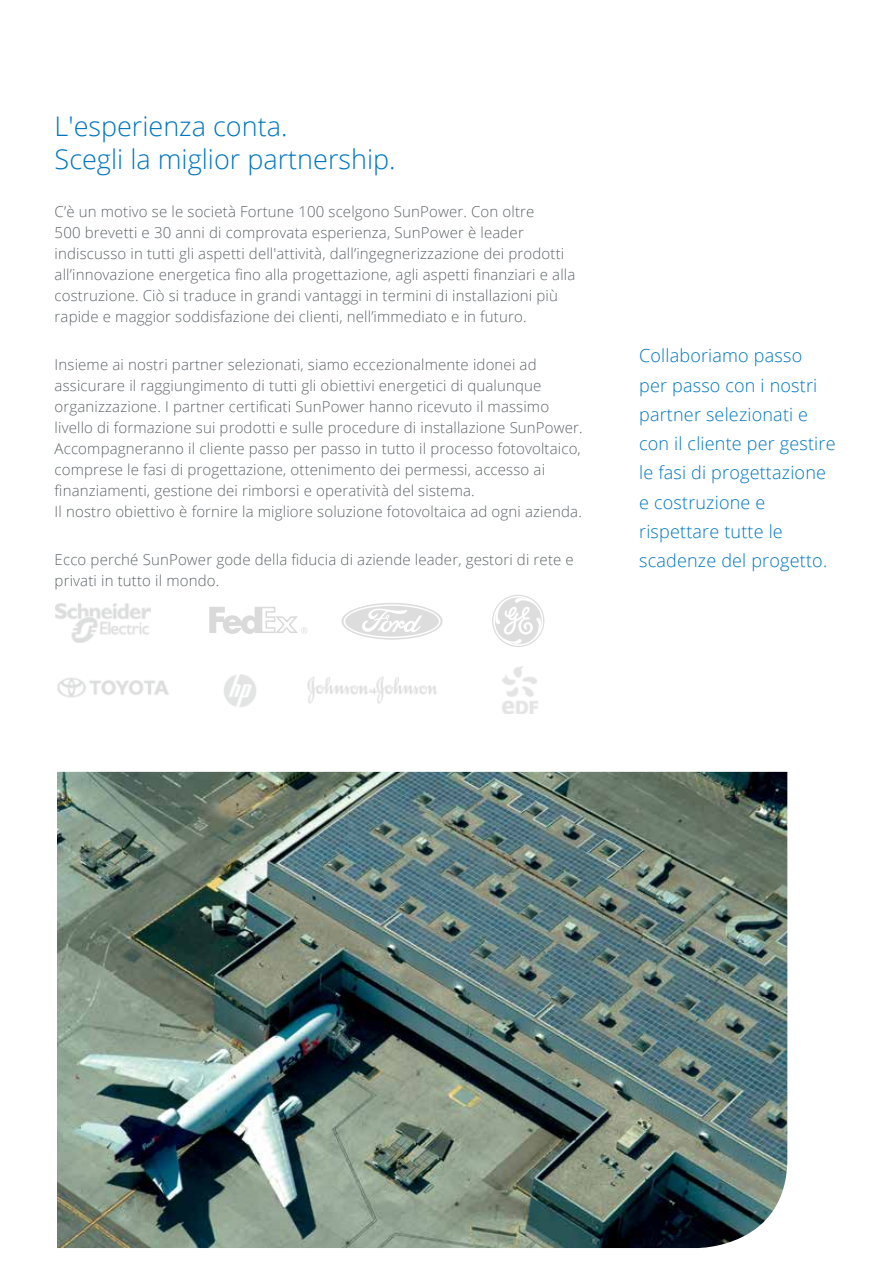
<style>
.page{position:relative;width:893px;height:1263px;background:#fff}
.page>*{position:absolute;margin:0;border:0;box-sizing:border-box;transform-origin:0 0}
.t1{font:300 27px/33px "Open Sans";color:#0077be}
.t2{font:300 18px/29.2px "Open Sans";letter-spacing:.01em;color:#0077be}
.t3{font:300 15px/21px "Open Sans";letter-spacing:.01em;color:#5f6568}
</style>
<div class="page">
<img style="left:502px;top:666px;width:37px;height:48px">
<img style="left:57px;top:678px;width:112px;height:20px">
<img style="left:307px;top:676px;width:130px;height:28px">
<svg style="left:341px;top:603px;width:102px;height:37px"></svg>
<svg style="left:492px;top:595px;width:52px;height:52px"></svg>
<img style="left:55px;top:603px;width:95px;height:40px">
<img style="left:224px;top:674px;width:32px;height:34px">
<img style="left:57px;top:772px;width:730px;height:476px">
<svg style="left:209px;top:606px;width:98px;height:28px"></svg>
<h1 class="t1" style="left:55px;top:109px;width:343px">L'esperienza conta.<br>Scegli la miglior partnership.</h1>
<p class="t3" style="left:55px;top:200px;width:522px">C’è un motivo se le società Fortune 100 scelgono SunPower. Con oltre<br>500 brevetti e 30 anni di comprovata esperienza, SunPower è leader indiscusso in tutti gli aspetti dell'attività, dall’ingegnerizzazione dei prodotti all’innovazione energetica fino alla progettazione, agli aspetti finanziari e alla costruzione. Ciò si traduce in grandi vantaggi in termini di installazioni più rapide e maggior soddisfazione dei clienti, nell’immediato e in futuro.</p>
<p class="t3" style="left:55px;top:353px;width:530px">Insieme ai nostri partner selezionati, siamo eccezionalmente idonei ad assicurare il raggiungimento di tutti gli obiettivi energetici di qualunque organizzazione. I partner certificati SunPower hanno ricevuto il massimo livello di formazione sui prodotti e sulle procedure di installazione SunPower.<br>Accompagneranno il cliente passo per passo in tutto il processo fotovoltaico, comprese le fasi di progettazione, ottenimento dei permessi, accesso ai finanziamenti, gestione dei rimborsi e operatività del sistema.<br>Il nostro obiettivo è fornire la migliore soluzione fotovoltaica ad ogni azienda.</p>
<p class="t3" style="left:55px;top:548px;width:521px">Ecco perché SunPower gode della fiducia di aziende leader, gestori di rete e privati in tutto il mondo.</p>
<p class="t2" style="left:639px;top:341px;width:198px">Collaboriamo passo<br>per passo con i nostri partner selezionati e con il cliente per gestire le fasi di progettazione e costruzione e rispettare tutte le scadenze del progetto.</p>
</div>
